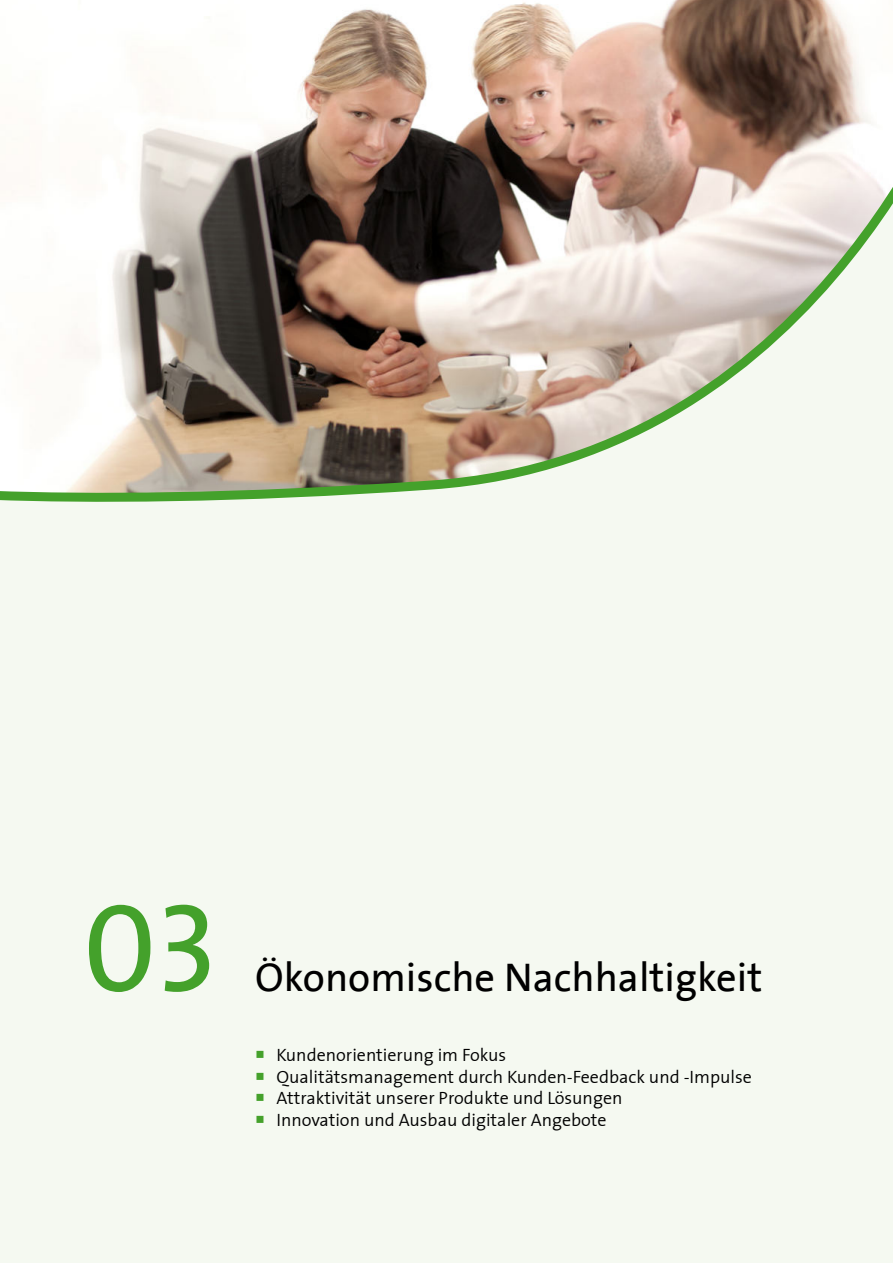
<style>
.page{position:relative;width:893px;height:1263px;background:#f5f9f1}
.page>*{position:absolute;margin:0;border:0;box-sizing:border-box;transform-origin:0 0}
.t1{font:126px "LBS Thesis";color:#44a12b}
.t2{font:40.5px "LBS Thesis";color:#000}
.t3{font:300 18px/21.6px "LBS Thesis";color:#000}
</style>
<div class="page">
<img style="left:0;top:0;width:893px;height:502px">
<h1 class="t1" style="left:83px;top:886px;width:138px">03</h1>
<h2 class="t2" style="left:255px;top:957px;width:509px">Ökonomische Nachhaltigkeit</h2>
<p class="t3" style="left:276px;top:1045px;width:477px">Kundenorientierung im Fokus<br>Qualitätsmanagement durch Kunden-Feedback und -Impulse Attraktivität unserer Produkte und Lösungen<br>Innovation und Ausbau digitaler Angebote</p>
</div>
